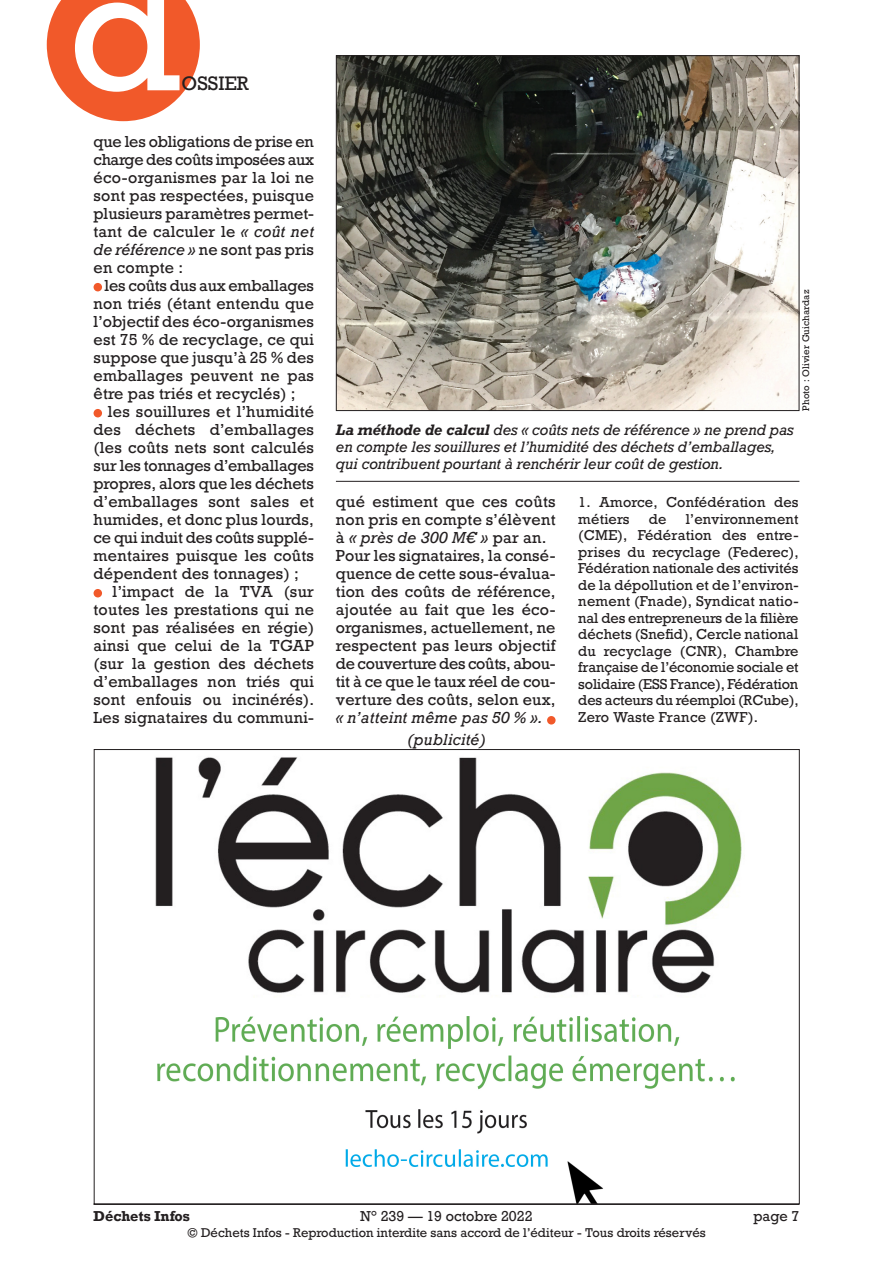
<style>
.page{position:relative;width:893px;height:1263px;background:#fff}
.page>*{position:absolute;margin:0;border:0;box-sizing:border-box;transform-origin:0 0}
.t1{font:166.5px "Rockwell";color:#fff}
.t2{font:18.3px "Rockwell";color:#231f20}
.Texte_courant{font:15px/18px "Rockwell";letter-spacing:.015em;color:#231f20;text-align:justify}
.Texte_courant-2{font:italic 15px "Rockwell";letter-spacing:.015em;color:#231f20}
.Légende_photo{font:italic 14.25px/17.2px "Rockwell";letter-spacing:-.005em;color:#231f20}
.Texte_courant_petit{font:13.5px/16.5px "Rockwell";color:#231f20}
.t3{font:700 13.5px "Rockwell";color:#231f20}
.t4{font:12px "Rockwell";color:#231f20}
.Crédit_photo{font:9px "Rockwell";letter-spacing:.015em;color:#231f20}
.s1{font-style:italic}
.s2{font-weight:700}
</style>
<div class="page">
<hr style="left:94px;top:1203px;width:705px;height:2px;background:#231f20">
<div style="left:94px;top:283px;width:8px;height:8px;background:#f1592a;border-radius:50%"></div>
<div style="left:94px;top:409px;width:8px;height:8px;background:#f1592a;border-radius:50%"></div>
<div style="left:94px;top:589px;width:8px;height:8px;background:#f1592a;border-radius:50%"></div>
<div style="left:547px;top:716px;width:9px;height:8px;background:#f1592a;border-radius:50%"></div>
<img style="left:338px;top:57px;width:459px;height:352px">
<hr style="left:336px;top:481px;width:463px;height:1px;background:#231f20">
<img style="left:155px;top:757px;width:587px;height:445px">
<svg style="left:47px;top:0;width:153px;height:121px;background:#f3734b"></svg>
<h1 class="t1" style="left:69px;top:-73px;width:114px">d</h1>
<p class="t2" style="left:182px;top:72px;width:69px">OSSIER</p>
<p class="Texte_courant" style="left:94px;top:133px;width:222px">que les obligations de prise en charge des coûts imposées aux éco-organismes par la loi ne sont pas respectées, puisque plusieurs paramètres permet&shy;tant de calculer le <span class="s1">« coût net de référence »</span> ne sont pas pris en compte :</p>
<p class="Texte_courant" style="left:94px;top:277px;width:222px;text-indent:11px">les coûts dus aux emballages non triés (étant entendu que l’objectif des éco-organismes est 75 % de recyclage, ce qui suppose que jusqu’à 25 % des emballages peuvent ne pas être pas triés et recyclés) ;</p>
<p class="Texte_courant" style="left:94px;top:403px;width:222px;text-indent:14px">les souillures et l’humidité des déchets d’emballages (les coûts nets sont calculés sur les tonnages d’emballages propres, alors que les déchets d’emballages sont sales et humides, et donc plus lourds, ce qui induit des coûts supplé&shy;mentaires puisque les coûts dépendent des tonnages) ;</p>
<p class="Texte_courant" style="left:94px;top:583px;width:222px;text-indent:19px">l’impact de la TVA (sur toutes les prestations qui ne sont pas réalisées en régie) ainsi que celui de la TGAP (sur la gestion des déchets d’emballages non triés qui sont enfouis ou incinérés).<br>Les signataires du communi-</p>
<p class="Légende_photo" style="left:336px;top:421px;width:459px"><span class="s2">La méthode de calcul</span> des « coûts nets de référence » ne prend pas en compte les souillures et l’humidité des déchets d’emballages, qui contribuent pourtant à renchérir leur coût de gestion.</p>
<p class="Crédit_photo" style="left:800px;top:411px;width:122px;rotate:-90deg">Photo : Olivier Guichardaz</p>
<p class="Texte_courant" style="left:336px;top:493px;width:221px">qué estiment que ces coûts non pris en compte s’élèvent à <span class="s1">« près de 300 M€ »</span> par an.</p>
<p class="Texte_courant" style="left:336px;top:547px;width:221px">Pour les signataires, la consé&shy;quence de cette sous-évalua&shy;tion des coûts de référence, ajoutée au fait que les éco&shy;organismes, actuellement, ne respectent pas leurs objectif de couverture des coûts, abou&shy;tit à ce que le taux réel de cou&shy;verture des coûts, selon eux, <span class="s1">« n’atteint même pas 50 % ».</span></p>
<p class="Texte_courant-2" style="left:408px;top:730px;width:80px">(publicité)</p>
<p class="Texte_courant_petit" style="left:578px;top:494px;width:222px">1. Amorce, Confédération des métiers</p>
<p class="Texte_courant_petit" style="left:578px;top:511px;width:222px;text-align:justify;text-indent:107px">l’environnement (CME), Fédération des entre&shy;prises du recyclage (Federec), Fédération nationale des activités de la dépollution et de l’environ&shy;nement (Fnade), Syndicat natio&shy;nal des entrepreneurs de la filière déchets (Snefid), Cercle national du recyclage (CNR), Chambre française de l’économie sociale et solidaire (ESS France), Fédération des acteurs du réemploi (RCube), Zero Waste France (ZWF).</p>
<p class="Texte_courant_petit" style="left:649px;top:511px;width:19px">de</p>
<p class="t3" style="left:94px;top:1207px;width:98px">Déchets Infos</p>
<p class="Texte_courant_petit" style="left:360px;top:1208px;width:174px">N° 239 — 19 octobre 2022</p>
<p class="Texte_courant_petit" style="left:753px;top:1208px;width:48px">page 7</p>
<p class="t4" style="left:187px;top:1225px;width:520px">© Déchets Infos - Reproduction interdite sans accord de l’éditeur - Tous droits réservés</p>
</div>
